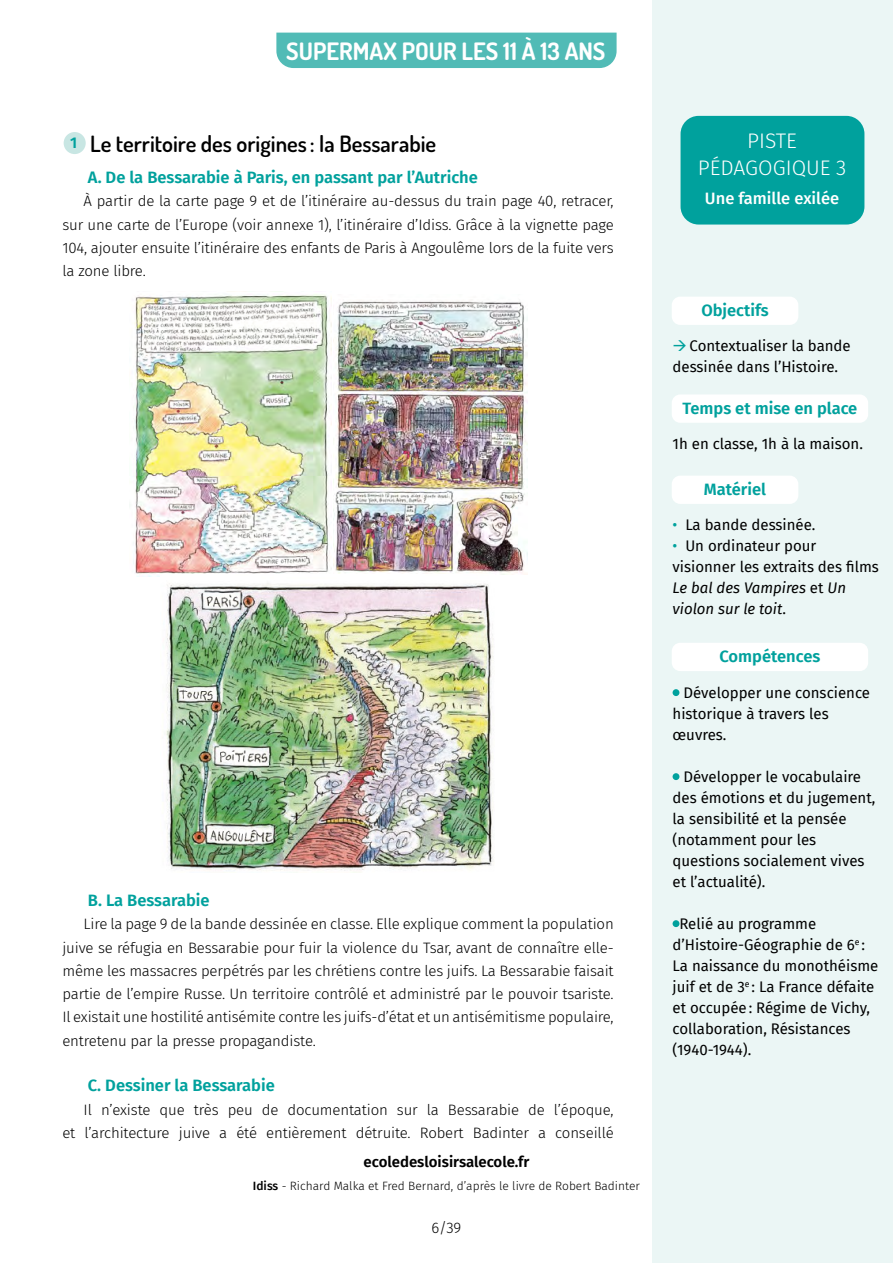
<style>
.page{position:relative;width:893px;height:1263px;background:#fff}
.page>*{position:absolute;margin:0;border:0;box-sizing:border-box;transform-origin:0 0}
.t1{font:700 24px "Dosis";color:#fff}
.t2{font:600 22.5px "Dosis";color:#000}
.t3{font:300 21px/27px "Fira Sans";color:#fff;text-align:center}
.t4{font:600 16.5px "Fira Sans";color:#00a19d}
.t5{font:500 16.5px "Fira Sans";color:#fff}
.t6{font:300 15px/23.2px "Fira Sans";letter-spacing:-.01em;color:#000;text-align:justify}
.t7{font:15px/21px "Fira Sans";color:#000}
.t8{font:600 15px "Fira Sans";color:#000}
.t9{font:300 12px "Fira Sans";color:#000}
.s1{font-weight:500}
.s2{color:#00a19d}
.s3{font-style:italic}
</style>
<div class="page">
<div style="left:652px;top:0;width:241px;height:1263px;background:#ebf6f5"></div>
<div style="left:276px;top:33px;width:341px;height:35px;background:#51bbb6"></div>
<div style="left:64px;top:132px;width:22px;height:22px;background:#c8e6e3;border-radius:50%"></div>
<div style="left:680px;top:116px;width:184px;height:109px;background:#00a19d;border-radius:18px"></div>
<div style="left:672px;top:297px;width:126px;height:28px;background:#fff;border-radius:9px"></div>
<div style="left:672px;top:476px;width:126px;height:28px;background:#fff;border-radius:9px"></div>
<div style="left:672px;top:643px;width:196px;height:28px;background:#fff;border-radius:9px"></div>
<div style="left:673px;top:689px;width:6px;height:7px;background:#00a19d;border-radius:50%"></div>
<div style="left:673px;top:773px;width:6px;height:7px;background:#00a19d;border-radius:50%"></div>
<div style="left:673px;top:920px;width:6px;height:7px;background:#00a19d;border-radius:50%"></div>
<div style="left:672px;top:394px;width:196px;height:29px;background:#fff;border-radius:9px"></div>
<img style="left:133px;top:294px;width:199px;height:283px">
<img style="left:333px;top:301px;width:194px;height:273px">
<img style="left:160px;top:574px;width:334px;height:297px">
<h1 class="t1" style="left:286px;top:35px;width:321px">SUPERMAX POUR LES 11 À 13 ANS</h1>
<h2 class="t2" style="left:70px;top:129px;width:368px"><sup>1</sup> Le territoire des origines : la Bessarabie</h2>
<p class="t4" style="left:88px;top:164px;width:392px">A. De la Bessarabie à Paris, en passant par l’Autriche</p>
<p class="t6" style="left:62px;top:189px;width:553px;text-indent:21px">À partir de la carte page 9 et de l’itinéraire au-dessus du train page 40, retracer, sur une carte de l’Europe (voir annexe 1), l’itinéraire d’Idiss. Grâce à la vignette page 104, ajouter ensuite l’itinéraire des enfants de Paris à Angoulême lors de la fuite vers la zone libre.</p>
<p class="t4" style="left:88px;top:887px;width:123px">B. La Bessarabie</p>
<p class="t6" style="left:62px;top:912px;width:553px;text-indent:21px">Lire la page 9 de la bande dessinée en classe. Elle explique comment la population juive se réfugia en Bessarabie pour fuir la violence du Tsar, avant de connaître elle&shy;même les massacres perpétrés par les chrétiens contre les juifs. La Bessarabie faisait partie de l’empire Russe. Un territoire contrôlé et administré par le pouvoir tsariste.<br>Il existait une hostilité antisémite contre les juifs-d’état et un antisémitisme populaire, entretenu par la presse propagandiste.</p>
<p class="t4" style="left:88px;top:1072px;width:188px">C. Dessiner la Bessarabie</p>
<p class="t6" style="left:62px;top:1098px;width:553px;text-align:right">Il n’existe que très peu de documentation sur la Bessarabie de l’époque,<br>et l’architecture juive a été entièrement détruite. Robert Badinter a conseillé</p>
<p class="t8" style="left:364px;top:1149px;width:167px">ecoledesloisirsalecole.fr</p>
<p class="t9" style="left:253px;top:1177px;width:389px"><span class="s1">Idiss</span> - Richard Malka et Fred Bernard, d’après le livre de Robert Badinter</p>
<p class="t6" style="left:432px;top:1216px;width:31px">6/39</p>
<h3 class="t3" style="left:698px;top:127px;width:150px">PISTE<br>PÉDAGOGIQUE 3</h3>
<p class="t5" style="left:705px;top:185px;width:136px">Une famille exilée</p>
<p class="t4" style="left:701px;top:297px;width:69px">Objectifs</p>
<p class="t7" style="left:673px;top:335px;width:180px;text-indent:17px">Contextualiser la bande dessinée dans l’Histoire.</p>
<p class="t4" style="left:682px;top:395px;width:176px">Temps et mise en place</p>
<p class="t7" style="left:673px;top:433px;width:192px">1h en classe, 1h à la maison.</p>
<p class="t4" style="left:704px;top:476px;width:64px">Matériel</p>
<p class="t7" style="left:673px;top:514px;width:144px"><span class="s2">•</span> La bande dessinée.</p>
<p class="t7" style="left:673px;top:535px;width:208px"><span class="s2">•</span> Un ordinateur pour visionner les extraits des films<br><span class="s3">Le bal des Vampires</span> et <span class="s3">Un violon sur le toit</span>.</p>
<p class="t4" style="left:719px;top:643px;width:102px">Compétences</p>
<p class="t7" style="left:673px;top:681px;width:199px;text-indent:11px">Développer une conscience historique à travers les œuvres.</p>
<p class="t7" style="left:673px;top:765px;width:204px;text-indent:11px">Développer le vocabulaire des émotions et du jugement, la sensibilité et la pensée (notamment pour les questions socialement vives et l’actualité).</p>
<p class="t7" style="left:673px;top:912px;width:207px;text-indent:7px">Relié au programme d’Histoire-Géographie de 6<sup>e</sup> :<br>La naissance du monothéisme juif et de 3<sup>e</sup> : La France défaite et occupée: Régime de Vichy, collaboration, Résistances (1940-1944).</p>
</div>
